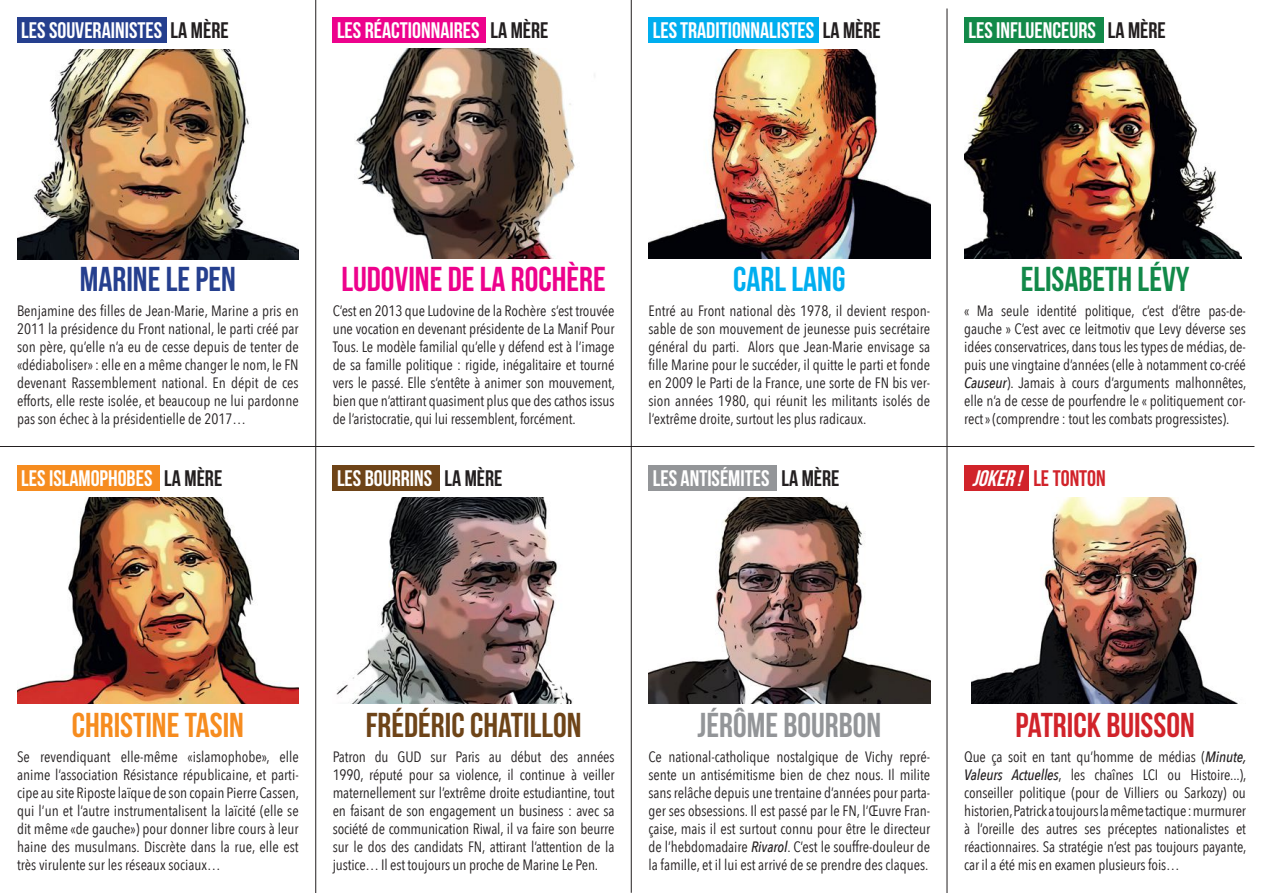
<style>
.page{position:relative;width:1263px;height:893px;background:#fff}
.page>*{position:absolute;margin:0;border:0;box-sizing:border-box;transform-origin:0 0}
.t1{font:34.5px "Bebas Neue";color:#ed028c}
.t2{font:34.5px "Bebas Neue";color:#6e4418}
.t3{font:34.5px "Bebas Neue";color:#f68c1f}
.t4{font:34.5px "Bebas Neue";color:#d1232a}
.t5{font:34.5px "Bebas Neue";color:#128949}
.t6{font:34.5px "Bebas Neue";color:#939598}
.t7{font:34.5px "Bebas Neue";color:#253f8e}
.t8{font:34.5px "Bebas Neue";color:#00aeef}
.t9{font:22.5px "Bebas Neue";color:#fff}
.t10{font:22.5px "Bebas Neue";color:#d1232a}
.t11{font:15px/18px "Avenir Next Condensed";letter-spacing:-.005em;color:#231f20;text-align:justify}
.s1{color:#231f20}
.s2{font-weight:500;font-style:italic}
.s3{font-style:italic;color:#fff}
</style>
<div class="page">
<hr style="left:0;top:446px;width:1254px;height:1px;background:#231f20">
<hr style="left:315px;top:0;width:1px;height:893px;background:#231f20">
<hr style="left:631px;top:0;width:1px;height:893px;background:#231f20">
<hr style="left:947px;top:9px;width:1px;height:884px;background:#231f20">
<div style="left:17px;top:17px;width:149px;height:26px;background:#253f8e"></div>
<div style="left:333px;top:17px;width:153px;height:26px;background:#ed028c"></div>
<div style="left:648px;top:17px;width:171px;height:26px;background:#00aeef"></div>
<div style="left:964px;top:17px;width:139px;height:26px;background:#128949"></div>
<div style="left:17px;top:465px;width:143px;height:25px;background:#f68c1f"></div>
<div style="left:333px;top:465px;width:107px;height:25px;background:#6e4418"></div>
<div style="left:648px;top:465px;width:129px;height:25px;background:#939598"></div>
<div style="left:964px;top:465px;width:65px;height:25px;background:#d1232a"></div>
<img style="left:17px;top:49px;width:282px;height:210px">
<img style="left:356px;top:49px;width:239px;height:210px">
<img style="left:17px;top:497px;width:282px;height:207px">
<img style="left:964px;top:49px;width:278px;height:210px">
<img style="left:648px;top:49px;width:282px;height:210px">
<img style="left:336px;top:497px;width:236px;height:207px">
<img style="left:648px;top:497px;width:282px;height:207px">
<img style="left:971px;top:497px;width:267px;height:207px">
<h2 class="t9" style="left:21px;top:18px;width:209px">LES SOUVERAINISTES <span class="s1">LA MÈRE</span></h2>
<h2 class="t9" style="left:337px;top:18px;width:213px">LES RÉACTIONNAIRES <span class="s1">LA MÈRE</span></h2>
<h2 class="t9" style="left:653px;top:18px;width:230px">LES TRADITIONNALISTES <span class="s1">LA MÈRE</span></h2>
<h2 class="t9" style="left:968px;top:18px;width:199px">LES INFLUENCEURS <span class="s1">LA MÈRE</span></h2>
<h1 class="t7" style="left:80px;top:260px;width:158px">MARINE LE PEN</h1>
<p class="t11" style="left:17px;top:301px;width:283px">Benjamine des filles de Jean-Marie, Marine a pris en 2011 la présidence du Front national, le parti créé par son père, qu’elle n’a eu de cesse depuis de tenter de «dédiaboliser» : elle en a même changer le nom, le FN devenant Rassemblement national. En dépit de ces efforts, elle reste isolée, et beaucoup ne lui pardonne pas son échec à la présidentielle de 2017…</p>
<h2 class="t9" style="left:21px;top:466px;width:203px">LES ISLAMOPHOBES <span class="s1">LA MÈRE</span></h2>
<h1 class="t1" style="left:341px;top:260px;width:266px">LUDOVINE DE LA ROCHÈRE</h1>
<p class="t11" style="left:333px;top:301px;width:284px">C’est en 2013 que Ludovine de la Rochère s’est trouvée une vocation en devenant présidente de La Manif Pour Tous. Le modèle familial qu’elle y défend est à l’image de sa famille politique : rigide, inégalitaire et tourné vers le passé. Elle s’entête à animer son mouvement, bien que n’attirant quasiment plus que des cathos issus de l’aristocratie, qui lui ressemblent, forcément.</p>
<h2 class="t9" style="left:337px;top:466px;width:167px">LES BOURRINS <span class="s1">LA MÈRE</span></h2>
<h1 class="t8" style="left:733px;top:260px;width:114px">CARL LANG</h1>
<p class="t11" style="left:648px;top:301px;width:283px">Entré au Front national dès 1978, il devient respon&shy;sable de son mouvement de jeunesse puis secrétaire général du parti. Alors que Jean-Marie envisage sa fille Marine pour le succéder, il quitte le parti et fonde en 2009 le Parti de la France, une sorte de FN bis ver&shy;sion années 1980, qui réunit les militants isolés de l’extrême droite, surtout les plus radicaux.</p>
<h2 class="t9" style="left:653px;top:466px;width:188px">LES ANTISÉMITES <span class="s1">LA MÈRE</span></h2>
<h1 class="t5" style="left:1021px;top:260px;width:170px">ELISABETH LÉVY</h1>
<p class="t11" style="left:964px;top:301px;width:284px">« Ma seule identité politique, c’est d’être pas-de&shy;gauche » C’est avec ce leitmotiv que Levy déverse ses idées conservatrices, dans tous les types de médias, de&shy;puis une vingtaine d’années (elle à notamment co-créé <span class="s2">Causeur</span>). Jamais à cours d’arguments malhonnêtes, elle n’a de cesse de pourfendre le « politiquement cor&shy;rect » (comprendre : tout les combats progressistes).</p>
<h2 class="t10" style="left:972px;top:466px;width:135px"><span class="s3">JOKER!</span> LE TONTON</h2>
<h1 class="t3" style="left:72px;top:707px;width:174px">CHRISTINE TASIN</h1>
<p class="t11" style="left:17px;top:747px;width:284px">Se revendiquant elle-même «islamophobe», elle anime l’association Résistance républicaine, et parti&shy;cipe au site Riposte laïque de son copain Pierre Cassen, qui l’un et l’autre instrumentalisent la laïcité (elle se dit même «de gauche») pour donner libre cours à leur haine des musulmans. Discrète dans la rue, elle est très virulente sur les réseaux sociaux…</p>
<h1 class="t2" style="left:366px;top:707px;width:217px">FRÉDÉRIC CHATILLON</h1>
<p class="t11" style="left:333px;top:747px;width:283px">Patron du GUD sur Paris au début des années 1990, réputé pour sa violence, il continue à veiller maternellement sur l’extrême droite estudiantine, tout en faisant de son engagement un business : avec sa société de communication Riwal, il va faire son beurre sur le dos des candidats FN, attirant l’attention de la justice… Il est toujours un proche de Marine Le Pen.</p>
<h1 class="t6" style="left:698px;top:707px;width:185px">JÉRÔME BOURBON</h1>
<p class="t11" style="left:648px;top:747px;width:283px">Ce national-catholique nostalgique de Vichy repré&shy;sente un antisémitisme bien de chez nous. Il milite sans relâche depuis une trentaine d’années pour parta&shy;ger ses obsessions. Il est passé par le FN, l’Œuvre Fran&shy;çaise, mais il est surtout connu pour être le directeur de l’hebdomadaire <span class="s2">Rivarol</span>. C’est le souffre-douleur de la famille, et il lui est arrivé de se prendre des claques.</p>
<h1 class="t4" style="left:1015px;top:707px;width:181px">PATRICK BUISSON</h1>
<p class="t11" style="left:964px;top:747px;width:284px">Que ça soit en tant qu’homme de médias (<span class="s2">Minute, Valeurs Actuelles</span>, les chaînes LCI ou Histoire...), conseiller politique (pour de Villiers ou Sarkozy) ou historien, Patrick a toujours la même tactique : murmurer à l’oreille des autres ses préceptes nationalistes et réactionnaires. Sa stratégie n’est pas toujours payante, car il a été mis en examen plusieurs fois…</p>
</div>
